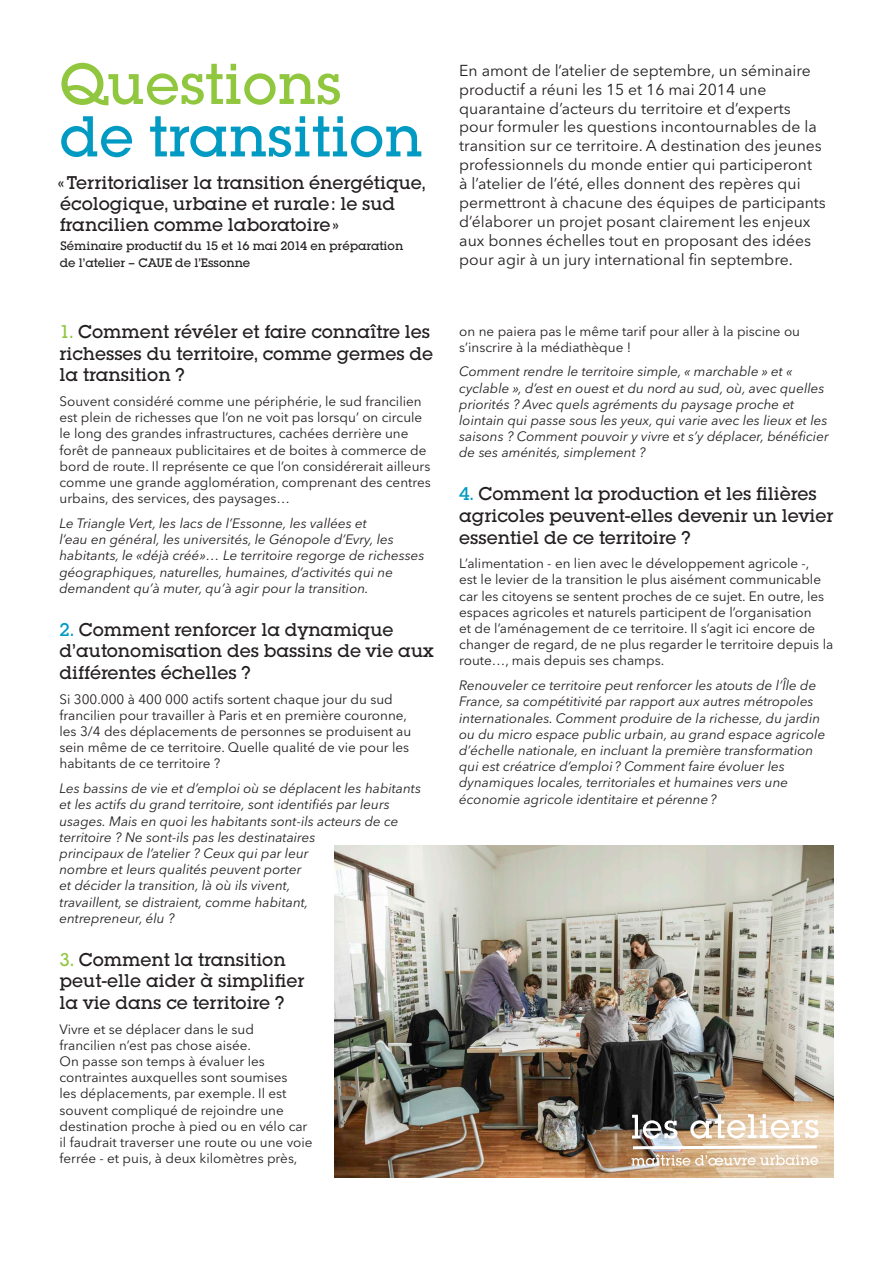
<style>
.page{position:relative;width:893px;height:1263px;background:#fff}
.page>*{position:absolute;margin:0;border:0;box-sizing:border-box;transform-origin:0 0}
.t1{font:500 56.25px "Lubalin Graph Std";color:#009ac2}
.t2{font:500 56.25px "Lubalin Graph Std";color:#90c73e}
.t3{font:500 18px/21.6px "Lubalin Graph Std";color:#231f20}
.t4{font:15.75px/18.9px "Avenir Next LT Pro";color:#231f20}
.t5{font:italic 13.5px/16.2px "Avenir Next LT Pro";color:#231f20}
.t6{font:13.5px/16.2px "Avenir Next LT Pro";color:#231f20}
.t7{font:500 12px/16.5px "Lubalin Graph Std";color:#231f20}
.s1{color:#90c73e}
.s2{color:#009ac2}
</style>
<div class="page">
<img style="left:334px;top:845px;width:499px;height:333px">
<img style="left:631px;top:1114px;width:187px;height:52px">
<h1 class="t2" style="left:60px;top:49px;width:284px">Questions</h1>
<h1 class="t1" style="left:60px;top:101px;width:364px">de transition</h1>
<h2 class="t3" style="left:58px;top:172px;width:369px;line-height:21px">«Territorialiser la transition énergétique, écologique, urbaine et rurale: le sud francilien comme laboratoire»</h2>
<p class="t7" style="left:60px;top:237px;width:345px">Séminaire productif du 15 et 16 mai 2014 en préparation de l’atelier – CAUE de l’Essonne</p>
<h2 class="t3" style="left:60px;top:321px;width:375px"><span class="s1">1.</span> Comment révéler et faire connaître les richesses du territoire, comme germes de la transition ?</h2>
<p class="t6" style="left:60px;top:393px;width:373px">Souvent considéré comme une périphérie, le sud francilien est plein de richesses que l’on ne voit pas lorsqu’ on circule le long des grandes infrastructures, cachées derrière une forêt de panneaux publicitaires et de boites à commerce de bord de route. Il représente ce que l’on considérerait ailleurs comme une grande agglomération, comprenant des centres urbains, des services, des paysages…</p>
<p class="t5" style="left:60px;top:515px;width:366px">Le Triangle Vert, les lacs de l’Essonne, les vallées et<br>l’eau en général, les universités, le Génopole d’Evry, les habitants, le «déjà créé»… Le territoire regorge de richesses géographiques, naturelles, humaines, d’activités qui ne demandent qu’à muter, qu’à agir pour la transition.</p>
<h2 class="t3" style="left:60px;top:618px;width:376px"><span class="s2">2.</span> Comment renforcer la dynamique d’autonomisation des bassins de vie aux différentes échelles ?</h2>
<p class="t6" style="left:60px;top:691px;width:353px">Si 300.000 à 400 000 actifs sortent chaque jour du sud francilien pour travailler à Paris et en première couronne, les 3/4 des déplacements de personnes se produisent au sein même de ce territoire. Quelle qualité de vie pour les habitants de ce territoire ?</p>
<p class="t5" style="left:60px;top:780px;width:363px">Les bassins de vie et d’emploi où se déplacent les habitants et les actifs du grand territoire, sont identifiés par leurs usages. Mais en quoi les habitants sont-ils acteurs de ce territoire ? Ne sont-ils pas les destinataires<br>principaux de l’atelier ? Ceux qui par leur<br>nombre et leurs qualités peuvent porter<br>et décider la transition, là où ils vivent,<br>travaillent, se distraient, comme habitant,<br>entrepreneur, élu ?</p>
<h2 class="t3" style="left:60px;top:948px;width:247px"><span class="s1">3.</span> Comment la transition peut-elle aider à simplifier la vie dans ce territoire ?</h2>
<p class="t6" style="left:60px;top:1021px;width:255px">Vivre et se déplacer dans le sud francilien n’est pas chose aisée.<br>On passe son temps à évaluer les contraintes auxquelles sont soumises<br>les déplacements, par exemple. Il est souvent compliqué de rejoindre une destination proche à pied ou en vélo car il faudrait traverser une route ou une voie ferrée - et puis, à deux kilomètres près,</p>
<p class="t4" style="left:459px;top:61px;width:368px">En amont de l’atelier de septembre, un séminaire productif a réuni les 15 et 16 mai 2014 une quarantaine d’acteurs du territoire et d’experts pour formuler les questions incontournables de la transition sur ce territoire. A destination des jeunes professionnels du monde entier qui participeront<br>à l’atelier de l’été, elles donnent des repères qui permettront à chacune des équipes de participants d’élaborer un projet posant clairement les enjeux aux bonnes échelles tout en proposant des idées pour agir à un jury international fin septembre.</p>
<p class="t6" style="left:459px;top:323px;width:342px">on ne paiera pas le même tarif pour aller à la piscine ou s’inscrire à la médiathèque !</p>
<p class="t5" style="left:459px;top:364px;width:371px">Comment rendre le territoire simple, « marchable » et « cyclable », d’est en ouest et du nord au sud, où, avec quelles priorités ? Avec quels agréments du paysage proche et lointain qui passe sous les yeux, qui varie avec les lieux et les saisons ? Comment pouvoir y vivre et s’y déplacer, bénéficier de ses aménités, simplement ?</p>
<h2 class="t3" style="left:459px;top:483px;width:376px"><span class="s2">4.</span> Comment la production et les filières agricoles peuvent-elles devenir un levier essentiel de ce territoire ?</h2>
<p class="t6" style="left:459px;top:555px;width:376px">L’alimentation - en lien avec le développement agricole -,<br>est le levier de la transition le plus aisément communicable car les citoyens se sentent proches de ce sujet. En outre, les espaces agricoles et naturels participent de l’organisation<br>et de l’aménagement de ce territoire. Il s’agit ici encore de changer de regard, de ne plus regarder le territoire depuis la route…, mais depuis ses champs.</p>
<p class="t5" style="left:459px;top:677px;width:368px">Renouveler ce territoire peut renforcer les atouts de l’Île de France, sa compétitivité par rapport aux autres métropoles internationales. Comment produire de la richesse, du jardin ou du micro espace public urbain, au grand espace agricole d’échelle nationale, en incluant la première transformation qui est créatrice d’emploi ? Comment faire évoluer les dynamiques locales, territoriales et humaines vers une économie agricole identitaire et pérenne?</p>
</div>
